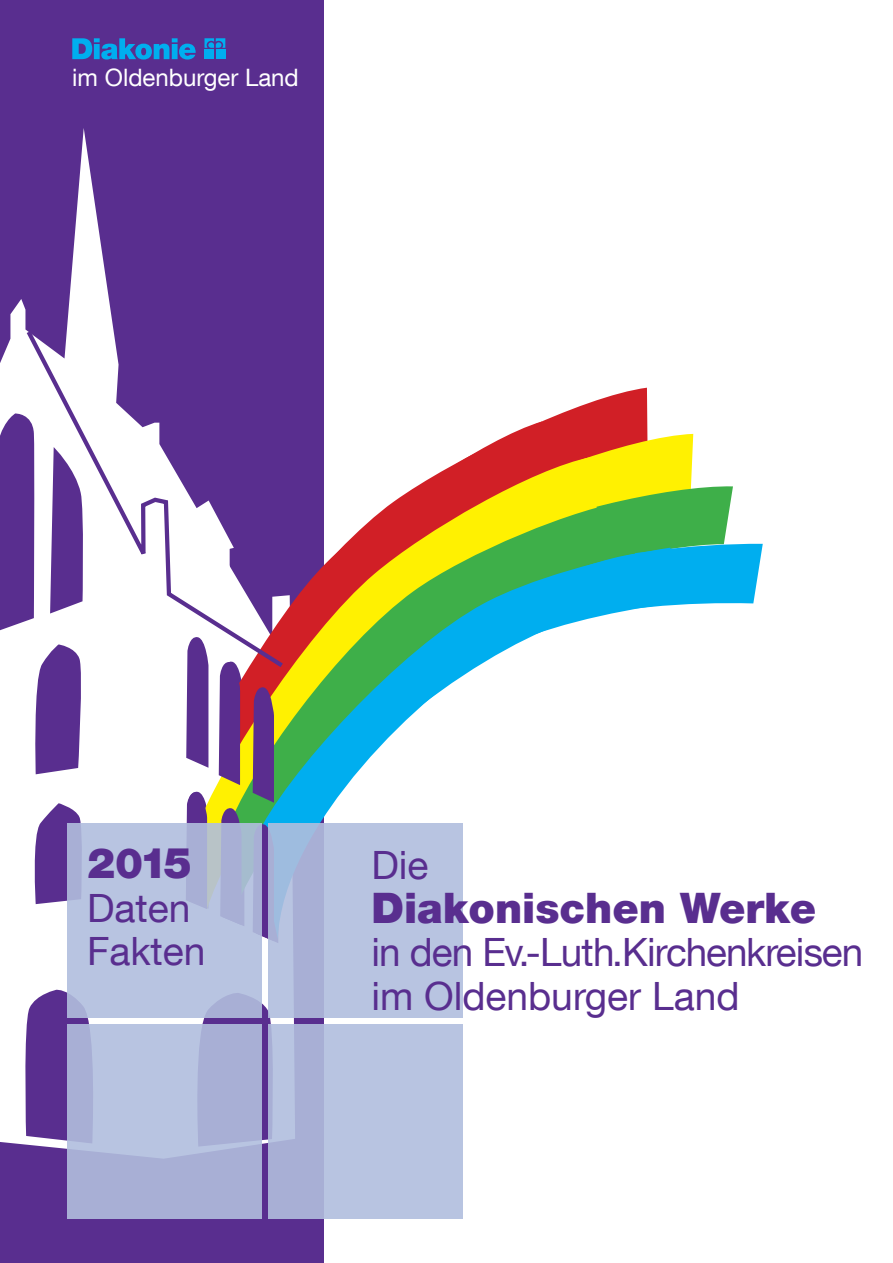
<style>
.page{position:relative;width:893px;height:1263px;background:#fff}
.page>*{position:absolute;margin:0;border:0;box-sizing:border-box;transform-origin:0 0}
.t1{font:900 42px "Helvetica Neue LT Com";color:#592e8f}
.t2{font:39px/43.5px "Helvetica Neue LT Com";letter-spacing:-.02em;color:#592e8f}
.t3{font:39px/43.5px "Helvetica Neue LT Com";color:#592e8f}
.t4{font:24px "Helvetica Neue LT Com";color:#fff}
</style>
<div class="page">
<svg style="left:543px;top:388px;width:104px;height:46px;fill:#d11f26"></svg>
<svg style="left:551px;top:434px;width:142px;height:51px;background:#f1b412"></svg>
<svg style="left:597px;top:485px;width:136px;height:58px;background:#66bd47"></svg>
<svg style="left:635px;top:543px;width:128px;height:63px;background:#1bb5e7"></svg>
<div style="left:0;top:0;width:324px;height:1263px;background:#592e8f"></div>
<svg style="left:0;top:128px;width:295px;height:1031px"></svg>
<svg style="left:0;top:413px;width:23px;height:219px"></svg>
<svg style="left:33px;top:671px;width:51px;height:103px"></svg>
<svg style="left:32px;top:803px;width:52px;height:101px"></svg>
<svg style="left:23px;top:989px;width:74px;height:154px"></svg>
<svg style="left:186px;top:671px;width:3px;height:97px"></svg>
<svg style="left:193px;top:992px;width:82px;height:154px"></svg>
<svg style="left:288px;top:421px;width:263px;height:36px"></svg>
<svg style="left:189px;top:457px;width:408px;height:366px"></svg>
<svg style="left:226px;top:499px;width:409px;height:324px"></svg>
<svg style="left:256px;top:548px;width:414px;height:391px"></svg>
<svg style="left:186px;top:790px;width:22px;height:33px"></svg>
<svg style="left:220px;top:807px;width:24px;height:16px"></svg>
<svg style="left:253px;top:685px;width:25px;height:118px"></svg>
<svg style="left:261px;top:823px;width:7px;height:120px"></svg>
<svg style="left:219px;top:671px;width:24px;height:114px"></svg>
<svg style="left:23px;top:326px;width:265px;height:345px"></svg>
<svg style="left:216px;top:548px;width:14px;height:26px"></svg>
<svg style="left:67px;top:823px;width:194px;height:194px;background:#b4bfdd"></svg>
<svg style="left:268px;top:823px;width:194px;height:194px;background:#b3c0de"></svg>
<svg style="left:67px;top:1024px;width:194px;height:194px;background:#aeb7d9"></svg>
<div style="left:268px;top:1024px;width:194px;height:194px;background:linear-gradient(to right,#aeb6d9,#bbc8e4)"></div>
<svg style="left:72px;top:38px;width:124px;height:22px"></svg>
<svg style="left:204px;top:38px;width:21px;height:10px"></svg>
<div style="left:204px;top:50px;width:10px;height:9px;background:#00aeef"></div>
<div style="left:216px;top:50px;width:9px;height:9px;background:#00aeef"></div>
<p class="t4" style="left:72px;top:62px;width:228px">im Oldenburger Land</p>
<p class="t1" style="left:87px;top:838px;width:106px">2015</p>
<p class="t3" style="left:87px;top:885px;width:120px">Daten<br>Fakten</p>
<p class="t3" style="left:371px;top:843px;width:59px">Die</p>
<p class="t1" style="left:371px;top:883px;width:446px">Diakonischen Werke</p>
<p class="t2" style="left:371px;top:930px;width:493px">in den Ev.-Luth.Kirchenkreisen im Oldenburger Land</p>
</div>
